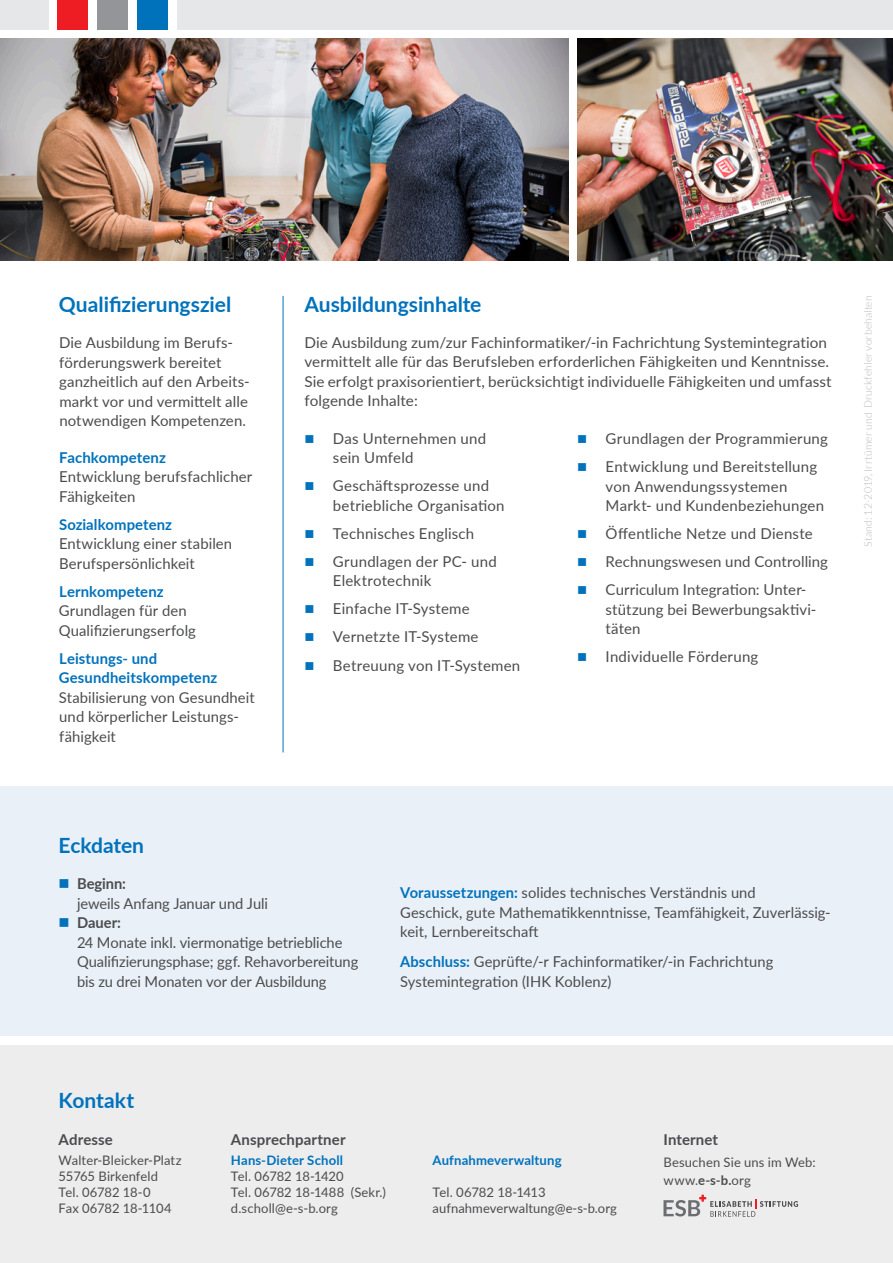
<style>
.page{position:relative;width:893px;height:1263px;background:#fff}
.page>*{position:absolute;margin:0;border:0;box-sizing:border-box;transform-origin:0 0}
.Headline_2_ohne_Lini{font:700 21px "Lato";color:#0072bc}
.t1{font:15px/19.5px "Lato";letter-spacing:.005em;color:#4b4c4d}
.t2{font:700 15px "Lato";letter-spacing:.005em;color:#4b4c4d}
.t3{font:700 15px "Lato";letter-spacing:.005em;color:#0072bc}
.GT{font:13.2px "Lato";letter-spacing:.005em;color:#4b4c4d}
.t4{font:700 13.2px "Lato";letter-spacing:.015em;color:#0072bc}
.GT-2{font:13.2px "Lato";letter-spacing:-.015em;color:#4b4c4d}
.t5{font:300 10.5px "Lato";letter-spacing:.01em;color:#b8b9bc}
.s1{font-weight:700;color:#0072bc}
.s2{color:#0072bc}
.s3{font-weight:700}
</style>
<div class="page">
<div style="left:0;top:1045px;width:893px;height:218px;background:#ededee"></div>
<hr style="left:283px;top:296px;width:1px;height:456px;background:#0072bc">
<div style="left:178px;top:0;width:715px;height:30px;background:#e6e7e9"></div>
<div style="left:98px;top:0;width:30px;height:30px;background:#939598"></div>
<div style="left:0;top:0;width:48px;height:30px;background:#e6e7e9"></div>
<div style="left:138px;top:0;width:30px;height:30px;background:#0072bc"></div>
<div style="left:58px;top:0;width:30px;height:30px;background:#ee1d23"></div>
<svg style="left:663px;top:1195px;width:135px;height:22px"></svg>
<div style="left:0;top:787px;width:893px;height:249px;background:#eaf0f8"></div>
<img style="left:0;top:38px;width:569px;height:223px">
<img style="left:577px;top:38px;width:316px;height:223px">
<p class="Headline_2_ohne_Lini" style="left:59px;top:289px;width:174px">Qualifizierungsziel</p>
<p class="Headline_2_ohne_Lini" style="left:304px;top:289px;width:179px">Ausbildungsinhalte</p>
<p class="t1" style="left:59px;top:332px;width:192px">Die Ausbildung im Berufs&shy;förderungswerk bereitet ganzheitlich auf den Arbeits&shy;markt vor und vermittelt alle notwendigen Kompetenzen.</p>
<p class="t3" style="left:59px;top:446px;width:108px">Fachkompetenz</p>
<p class="t1" style="left:59px;top:466px;width:195px">Entwicklung berufsfachlicher<br>Fähigkeiten</p>
<p class="t1" style="left:59px;top:514px;width:175px"><span class="s1">Sozialkompetenz<br></span>Entwicklung einer stabilen<br>Berufspersönlichkeit</p>
<p class="t1" style="left:59px;top:581px;width:139px"><span class="s1">Lernkompetenz<br></span>Grundlagen für den<br>Qualifizierungserfolg</p>
<p class="t1" style="left:59px;top:648px;width:197px"><span class="s1">Leistungs- und<br>Gesundheitskompetenz<br></span>Stabilisierung von Gesundheit und körperlicher Leistungs&shy;fähigkeit</p>
<p class="t1" style="left:304px;top:332px;width:529px">Die Ausbildung zum/zur Fachinformatiker/-in Fachrichtung Systemintegration vermittelt alle für das Berufsleben erforderlichen Fähigkeiten und Kenntnisse.<br>Sie erfolgt praxisorientiert, berücksichtigt individuelle Fähigkeiten und umfasst folgende Inhalte:</p>
<p class="t1" style="left:333px;top:428px;width:155px">Das Unternehmen und sein Umfeld</p>
<p class="t1" style="left:333px;top:476px;width:173px">Geschäftsprozesse und betriebliche Organisation</p>
<p class="t1" style="left:333px;top:523px;width:143px">Technisches Englisch</p>
<p class="t1" style="left:333px;top:551px;width:165px">Grundlagen der PC- und<br>Elektrotechnik</p>
<p class="t1" style="left:333px;top:599px;width:138px">Einfache IT-Systeme</p>
<p class="t1" style="left:333px;top:627px;width:147px">Vernetzte IT-Systeme</p>
<p class="t1" style="left:333px;top:655px;width:189px">Betreuung von IT-Systemen</p>
<p class="t1" style="left:606px;top:428px;width:224px">Grundlagen der Programmierung</p>
<p class="t1" style="left:606px;top:456px;width:220px">Entwicklung und Bereitstellung von Anwendungssystemen<br>Markt- und Kundenbeziehungen</p>
<p class="t1" style="left:606px;top:523px;width:209px">Öffentliche Netze und Dienste</p>
<p class="t1" style="left:606px;top:551px;width:224px">Rechnungswesen und Controlling</p>
<p class="t1" style="left:606px;top:579px;width:212px">Curriculum Integration: Unter&shy;stützung bei Bewerbungsaktivi&shy;täten</p>
<p class="t1" style="left:606px;top:646px;width:154px">Individuelle Förderung</p>
<p class="t5" style="left:862px;top:546px;width:252px;rotate:-90deg">Stand: 12-2019, Irrtümer und Druckfehler vorbehalten</p>
<p class="Headline_2_ohne_Lini" style="left:59px;top:830px;width:87px">Eckdaten</p>
<p class="t1" style="left:77px;top:873px;width:193px;text-indent:-18px"><span class="s2">■</span> <span class="s3">Beginn:<br></span>jeweils Anfang Januar und Juli</p>
<p class="t1" style="left:77px;top:912px;width:283px;text-indent:-18px"><span class="s2">■</span> <span class="s3">Dauer:<br></span>24 Monate inkl. viermonatige betriebliche Qualifizierungsphase; ggf. Rehavorbereitung bis zu drei Monaten vor der Ausbildung</p>
<p class="t1" style="left:400px;top:882px;width:432px"><span class="s1">Voraussetzungen:</span> solides technisches Verständnis und<br>Geschick, gute Mathematikkenntnisse, Teamfähigkeit, Zuverlässig&shy;keit, Lernbereitschaft</p>
<p class="t1" style="left:400px;top:951px;width:375px"><span class="s1">Abschluss:</span> Geprüfte/-r Fachinformatiker/-in Fachrichtung<br>Systemintegration (IHK Koblenz)</p>
<p class="Headline_2_ohne_Lini" style="left:59px;top:1085px;width:77px">Kontakt</p>
<p class="t2" style="left:59px;top:1129px;width:56px">Adresse</p>
<p class="GT" style="left:59px;top:1151px;width:124px">Walter-Bleicker-Platz</p>
<p class="GT" style="left:59px;top:1167px;width:101px">55765 Birkenfeld</p>
<p class="GT" style="left:59px;top:1182px;width:94px">Tel. 06782 18-0</p>
<p class="GT" style="left:59px;top:1198px;width:115px">Fax 06782 18-1104</p>
<p class="t2" style="left:231px;top:1129px;width:116px">Ansprechpartner</p>
<p class="t4" style="left:231px;top:1151px;width:114px">Hans-Dieter Scholl</p>
<p class="GT" style="left:231px;top:1167px;width:114px">Tel. 06782 18-1420</p>
<p class="GT" style="left:231px;top:1182px;width:157px">Tel. 06782 18-1488 (Sekr.)</p>
<p class="GT" style="left:231px;top:1198px;width:108px">d.scholl@e-s-b.org</p>
<p class="t4" style="left:432px;top:1151px;width:131px">Aufnahmeverwaltung</p>
<p class="GT-2" style="left:432px;top:1182px;width:115px">Tel. 06782 18-1413</p>
<p class="GT" style="left:432px;top:1198px;width:186px">aufnahmeverwaltung@e-s-b.org</p>
<p class="t2" style="left:663px;top:1129px;width:56px">Internet</p>
<p class="GT" style="left:663px;top:1153px;width:154px">Besuchen Sie uns im Web:</p>
<p class="GT" style="left:663px;top:1171px;width:89px">www.<span class="s3">e-s-b.</span>org</p>
</div>
